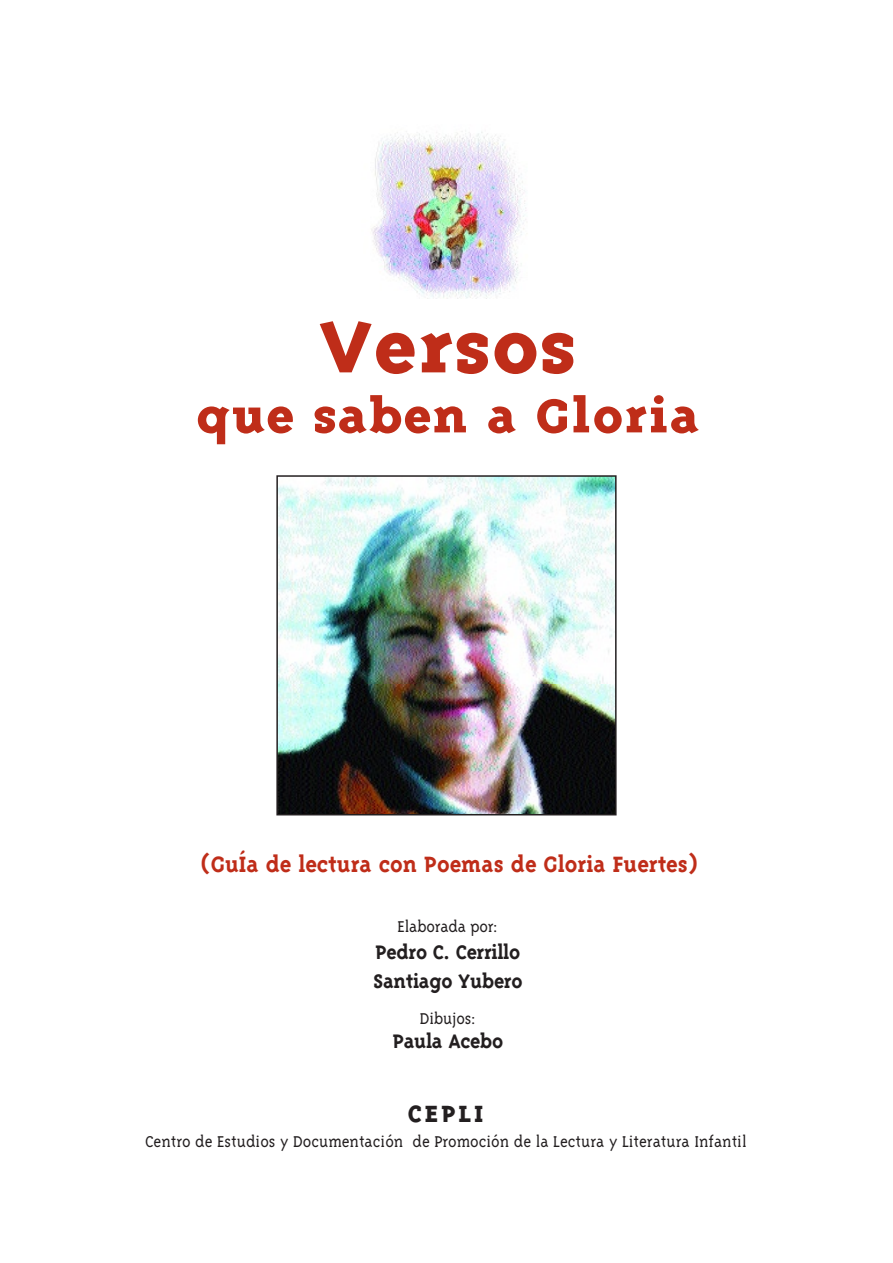
<style>
.page{position:relative;width:893px;height:1263px;background:#fff}
.page>*{position:absolute;margin:0;border:0;box-sizing:border-box;transform-origin:0 0}
.t1{font:800 82.5px "Triplex Serif";letter-spacing:.01em;color:#bf2d19;scale:1.1 1}
.t2{font:800 54px "Triplex Serif";letter-spacing:.01em;color:#bf2d19;scale:1.1 1}
.t3{font:800 27px "Triplex Serif";letter-spacing:.1em;color:#231f20}
.t4{font:700 25.5px "Triplex Serif";color:#bf2d19}
.t5{font:700 22.5px/28.8px "Triplex Serif";letter-spacing:-.015em;color:#231f20}
.t6{font:300 18px "Triplex Serif";color:#231f20}
</style>
<div class="page">
<img style="left:371px;top:132px;width:155px;height:166px">
<img style="left:279px;top:478px;width:335px;height:334px">
<div style="left:276px;top:475px;width:341px;height:340px;border:2px solid #231f20"></div>
<h1 class="t1" style="left:319px;top:299px;width:235px">Versos</h1>
<h2 class="t2" style="left:196px;top:385px;width:459px">que saben a Gloria</h2>
<h3 class="t4" style="left:201px;top:848px;width:498px">(GuÍa de lectura con Poemas de Gloria Fuertes)</h3>
<p class="t6" style="left:398px;top:915px;width:102px">Elaborada por:</p>
<p class="t5" style="left:373px;top:937px;width:151px">Pedro C. Cerrillo<br>Santiago Yubero</p>
<p class="t6" style="left:420px;top:1007px;width:58px">Dibujos:</p>
<p class="t5" style="left:393px;top:1025px;width:112px">Paula Acebo</p>
<h3 class="t3" style="left:408px;top:1098px;width:77px">CEPLI</h3>
<p class="t6" style="left:145px;top:1130px;width:603px">Centro de Estudios y Documentación de Promoción de la Lectura y Literatura Infantil</p>
</div>
